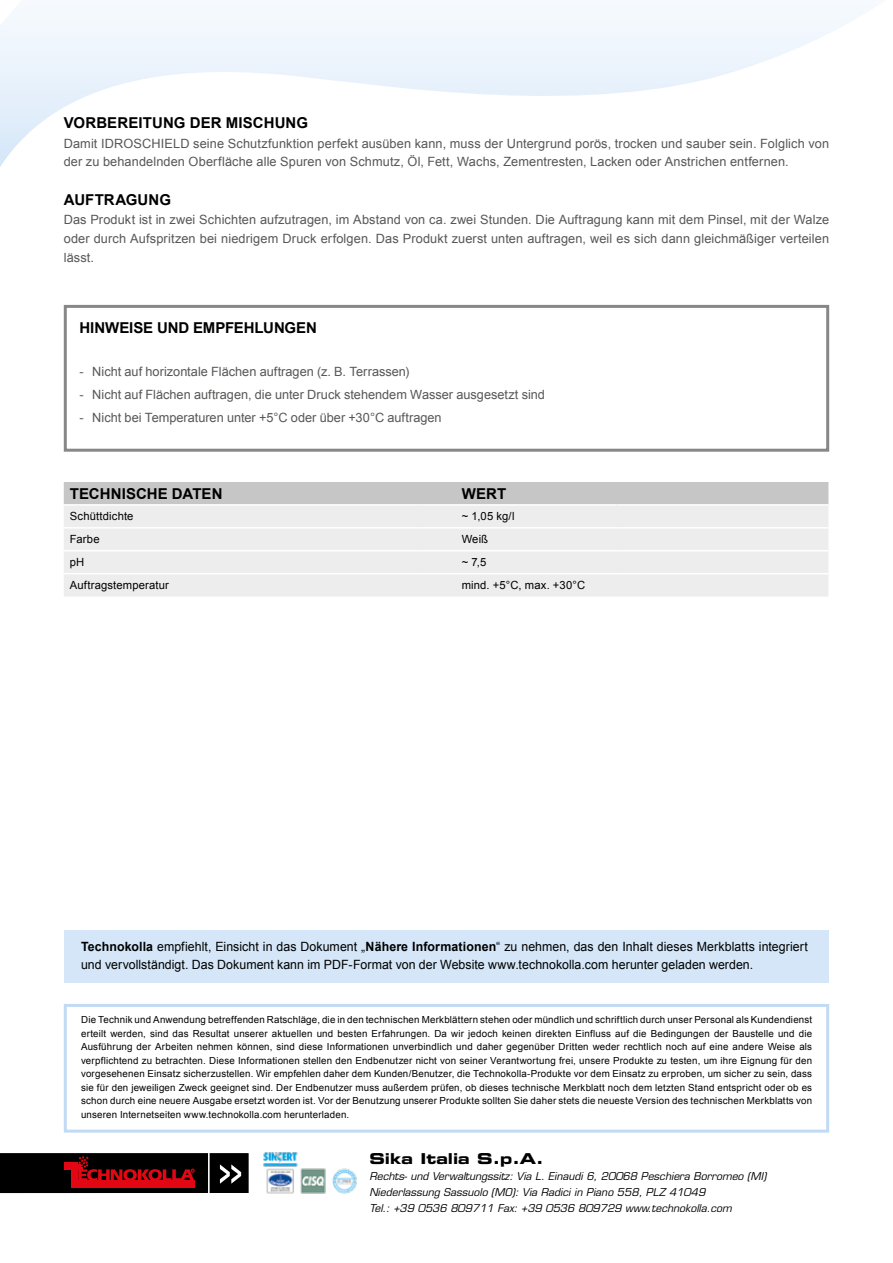
<style>
.page{position:relative;width:893px;height:1263px;background:#fff}
.page>*{position:absolute;margin:0;border:0;box-sizing:border-box;transform-origin:0 0}
.t1{font:700 15px "Arial";letter-spacing:.005em;color:#000}
.t2{font:15px "Eurostile Bold Extended Two";color:#000}
.t3{font:12.75px/18.8px "Arial";letter-spacing:.005em;color:#575756}
.t4{font:12.75px/18.8px "Arial";letter-spacing:.005em;color:#000}
.t5{font:11.25px "Arial";letter-spacing:.015em;color:#000}
.t6{font:italic 10.5px/15.8px "Eurostile";color:#000}
.t7{font:9.75px/13.5px "Arial";letter-spacing:.02em;color:#000;text-align:justify}
.s1{font-weight:700}
</style>
<div class="page">
<svg style="left:0;top:11px;width:868px;height:156px"></svg>
<svg style="left:0;top:1153px;width:249px;height:41px"></svg>
<hr style="left:208px;top:1152px;width:2px;height:42px;background:#fff">
<img style="left:263px;top:1152px;width:94px;height:42px">
<div style="left:64px;top:1004px;width:765px;height:128px;border:3px solid #c1dbf4"></div>
<div style="left:65px;top:930px;width:764px;height:53px;background:#d4e6f7"></div>
<div style="left:64px;top:305px;width:765px;height:147px;border:3px solid #878787"></div>
<div style="left:64px;top:482px;width:764px;height:22px;background:#c6c6c6"></div>
<div style="left:64px;top:506px;width:764px;height:91px;background:#ededed"></div>
<hr style="left:64px;top:527px;width:359px;height:2px;background:#fff">
<hr style="left:423px;top:527px;width:193px;height:2px;background:#fff">
<hr style="left:616px;top:527px;width:212px;height:2px;background:#fff">
<hr style="left:64px;top:550px;width:359px;height:1px;background:#fff">
<hr style="left:423px;top:550px;width:193px;height:1px;background:#fff">
<hr style="left:616px;top:550px;width:212px;height:1px;background:#fff">
<hr style="left:64px;top:573px;width:359px;height:1px;background:#fff">
<hr style="left:423px;top:573px;width:193px;height:1px;background:#fff">
<hr style="left:616px;top:573px;width:212px;height:1px;background:#fff">
<h1 class="t1" style="left:64px;top:113px;width:246px">VORBEREITUNG DER MISCHUNG</h1>
<p class="t3" style="left:64px;top:134px;width:767px">Damit IDROSCHIELD seine Schutzfunktion perfekt ausüben kann, muss der Untergrund porös, trocken und sauber sein. Folglich von der zu behandelnden Oberfläche alle Spuren von Schmutz, Öl, Fett, Wachs, Zementresten, Lacken oder Anstrichen entfernen.</p>
<h1 class="t1" style="left:64px;top:190px;width:109px">AUFTRAGUNG</h1>
<p class="t3" style="left:64px;top:211px;width:767px;text-align:justify">Das Produkt ist in zwei Schichten aufzutragen, im Abstand von ca. zwei Stunden. Die Auftragung kann mit dem Pinsel, mit der Walze oder durch Aufspritzen bei niedrigem Druck erfolgen. Das Produkt zuerst unten auftragen, weil es sich dann gleichmäßiger verteilen lässt.</p>
<h1 class="t1" style="left:80px;top:318px;width:239px">HINWEISE UND EMPFEHLUNGEN</h1>
<h2 class="t3" style="left:80px;top:362px;width:331px">- Nicht auf horizontale Flächen auftragen (z. B. Terrassen)</h2>
<h2 class="t3" style="left:80px;top:385px;width:467px">- Nicht auf Flächen auftragen, die unter Druck stehendem Wasser ausgesetzt sind</h2>
<h2 class="t3" style="left:80px;top:408px;width:364px">- Nicht bei Temperaturen unter +5°C oder über +30°C auftragen</h2>
<h1 class="t1" style="left:70px;top:484px;width:154px">TECHNISCHE DATEN</h1>
<h1 class="t1" style="left:462px;top:484px;width:46px">WERT</h1>
<p class="t5" style="left:70px;top:509px;width:65px">Schüttdichte</p>
<p class="t5" style="left:462px;top:509px;width:54px">~ 1,05 kg/l</p>
<p class="t5" style="left:70px;top:532px;width:31px">Farbe</p>
<p class="t5" style="left:462px;top:532px;width:28px">Weiß</p>
<p class="t5" style="left:70px;top:555px;width:16px">pH</p>
<p class="t5" style="left:462px;top:555px;width:26px">~ 7,5</p>
<p class="t5" style="left:70px;top:578px;width:101px">Auftragstemperatur</p>
<p class="t5" style="left:462px;top:578px;width:125px">mind. +5°C, max. +30°C</p>
<p class="t4" style="left:81px;top:937px;width:728px"><span class="s1">Technokolla</span> empfiehlt, Einsicht in das Dokument „<span class="s1">Nähere Informationen</span>“ zu nehmen, das den Inhalt dieses Merkblatts integriert und vervollständigt. Das Dokument kann im PDF-Format von der Website www.technokolla.com herunter geladen werden.</p>
<p class="t7" style="left:81px;top:1013px;width:733px">Die Technik und Anwendung betreffenden Ratschläge, die in den technischen Merkblättern stehen oder mündlich und schriftlich durch unser Personal als Kundendienst erteilt werden, sind das Resultat unserer aktuellen und besten Erfahrungen. Da wir jedoch keinen direkten Einfluss auf die Bedingungen der Baustelle und die Ausführung der Arbeiten nehmen können, sind diese Informationen unverbindlich und daher gegenüber Dritten weder rechtlich noch auf eine andere Weise als verpflichtend zu betrachten. Diese Informationen stellen den Endbenutzer nicht von seiner Verantwortung frei, unsere Produkte zu testen, um ihre Eignung für den vorgesehenen Einsatz sicherzustellen. Wir empfehlen daher dem Kunden/Benutzer, die Technokolla-Produkte vor dem Einsatz zu erproben, um sicher zu sein, dass sie für den jeweiligen Zweck geeignet sind. Der Endbenutzer muss außerdem prüfen, ob dieses technische Merkblatt noch dem letzten Stand entspricht oder ob es schon durch eine neuere Ausgabe ersetzt worden ist. Vor der Benutzung unserer Produkte sollten Sie daher stets die neueste Version des technischen Merkblatts von unseren Internetseiten www.technokolla.com herunterladen.</p>
<h1 class="t2" style="left:369px;top:1148px;width:176px">Sika Italia S.p.A.</h1>
<p class="t6" style="left:369px;top:1168px;width:398px">Rechts- und Verwaltungssitz: Via L. Einaudi 6, 20068 Peschiera Borromeo (MI)<br>Niederlassung Sassuolo (MO): Via Radici in Piano 558, PLZ 41049<br>Tel.: +39 0536 809711 Fax: +39 0536 809729 www.technokolla.com</p>
</div>
